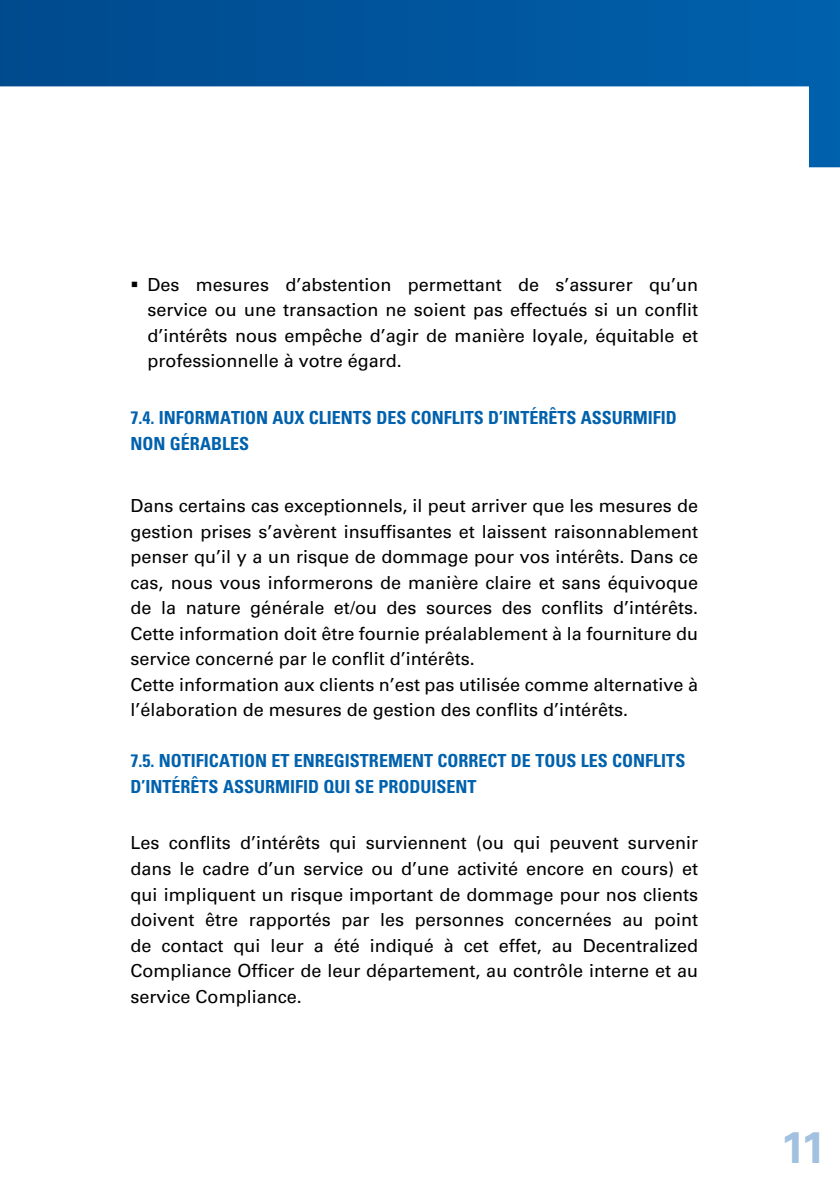
<style>
.page{position:relative;width:840px;height:1191px;background:#fff}
.page>*{position:absolute;margin:0;border:0;box-sizing:border-box;transform-origin:0 0}
.t1{font:700 44px "Univers LT Std";color:#a2c0df}
.t2{font:18px/25.6px "Univers LT Std";color:#000;text-align:justify}
.t3{font:700 condensed 18px/25.6px "Univers LT Std";color:#0061ad}
</style>
<div class="page">
<svg style="left:0;top:0;width:839px;height:167px"></svg>
<p class="t2" style="left:147px;top:272px;width:551px">Des mesures d’abstention permettant de s’assurer qu’un service ou une transaction ne soient pas effectués si un conflit d’intérêts nous empêche d’agir de manière loyale, équitable et professionnelle à votre égard.</p>
<p class="t3" style="left:130px;top:405px;width:547px">7.4. INFORMATION AUX CLIENTS DES CONFLITS D’INTÉRÊTS ASSURMIFID<br>NON GÉRABLES</p>
<p class="t2" style="left:130px;top:493px;width:568px;text-align:left">Dans certains cas exceptionnels, il peut arriver que les mesures de gestion prises s’avèrent insuffisantes et laissent raisonnablement penser qu’il y a un risque de dommage pour vos intérêts. Dans ce cas, nous vous informerons de manière claire et sans équivoque de la nature générale et/ou des sources des conflits d’intérêts.<br>Cette information doit être fournie préalablement à la fourniture du service concerné par le conflit d’intérêts.<br>Cette information aux clients n’est pas utilisée comme alternative à l’élaboration de mesures de gestion des conflits d’intérêts.</p>
<p class="t3" style="left:130px;top:748px;width:556px">7.5. NOTIFICATION ET ENREGISTREMENT CORRECT DE TOUS LES CONFLITS<br>D’INTÉRÊTS ASSURMIFID QUI SE PRODUISENT</p>
<p class="t2" style="left:130px;top:830px;width:568px">Les conflits d’intérêts qui surviennent (ou qui peuvent survenir dans le cadre d’un service ou d’une activité encore en cours) et qui impliquent un risque important de dommage pour nos clients doivent être rapportés par les personnes concernées au point de contact qui leur a été indiqué à cet effet, au Decentralized Compliance Officer de leur département, au contrôle interne et au service Compliance.</p>
<h1 class="t1" style="left:780px;top:1122px;width:46px">11</h1>
</div>
